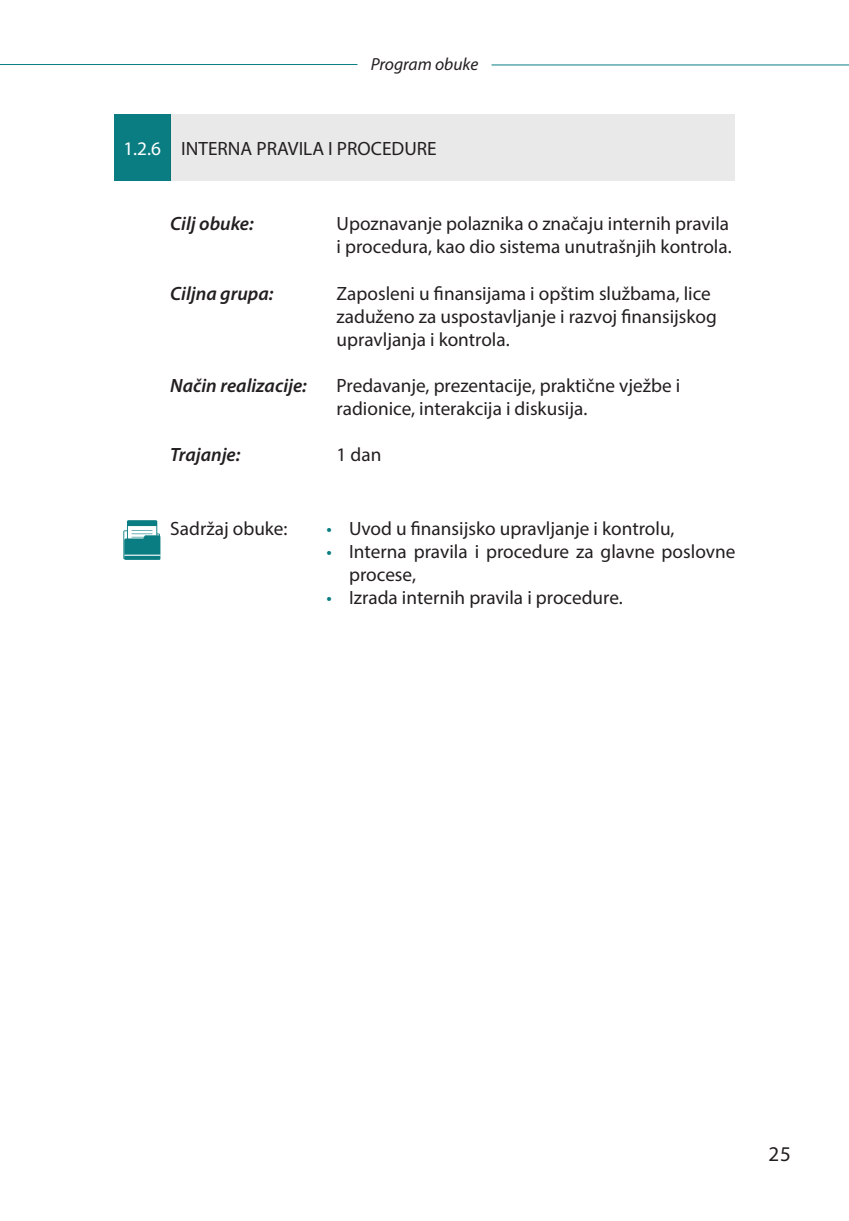
<style>
.page{position:relative;width:849px;height:1221px;background:#fff}
.page>*{position:absolute;margin:0;border:0;box-sizing:border-box;transform-origin:0 0}
.t1{font:21px "Myriad Pro";color:#231f20}
.t2{font:19.25px/23.1px "Myriad Pro";color:#231f20}
.t3{font:italic 600 19.25px "Myriad Pro";color:#231f20}
.t4{font:italic 17.5px "Myriad Pro";color:#231f20}
.s1{color:#fff}
.s2{color:#097d81}
</style>
<div class="page">
<hr style="left:0;top:64px;width:357px;height:1px;background:#097d81">
<hr style="left:491px;top:64px;width:357px;height:1px;background:#097d81">
<div style="left:114px;top:114px;width:56px;height:67px;background:#097d81"></div>
<div style="left:170px;top:114px;width:565px;height:67px;background:#e9e9e9"></div>
<svg style="left:123px;top:520px;width:37px;height:40px"></svg>
<p class="t4" style="left:370px;top:53px;width:109px">Program obuke</p>
<p class="t2" style="left:123px;top:136px;width:315px"><span class="s1">1.2.6</span> INTERNA PRAVILA I PROCEDURE</p>
<p class="t3" style="left:170px;top:212px;width:85px">Cilj obuke:</p>
<p class="t3" style="left:170px;top:281px;width:105px">Ciljna grupa:</p>
<p class="t3" style="left:170px;top:373px;width:138px">Način realizacije:</p>
<p class="t3" style="left:170px;top:443px;width:72px">Trajanje:</p>
<p class="t2" style="left:336px;top:212px;width:396px">Upoznavanje polaznika o značaju internih pravila i procedura, kao dio sistema unutrašnjih kontrola.</p>
<p class="t2" style="left:336px;top:281px;width:382px">Zaposleni u finansijama i opštim službama, lice zaduženo za uspostavljanje i razvoj finansijskog upravljanja i kontrola.</p>
<p class="t2" style="left:336px;top:374px;width:345px">Predavanje, prezentacije, praktične vježbe i radionice, interakcija i diskusija.</p>
<p class="t2" style="left:336px;top:443px;width:46px">1 dan</p>
<p class="t2" style="left:170px;top:516px;width:119px">Sadržaj obuke:</p>
<p class="t2" style="left:326px;top:516px;width:349px"><span class="s2">•</span> Uvod u finansijsko upravljanje i kontrolu,</p>
<p class="t2" style="left:349px;top:539px;width:387px;text-indent:-23px"><span class="s2">•</span> Interna pravila i procedure za glavne poslovne procese,</p>
<p class="t2" style="left:326px;top:585px;width:298px"><span class="s2">•</span> Izrada internih pravila i procedure.</p>
<p class="t1" style="left:768px;top:1140px;width:24px">25</p>
</div>
